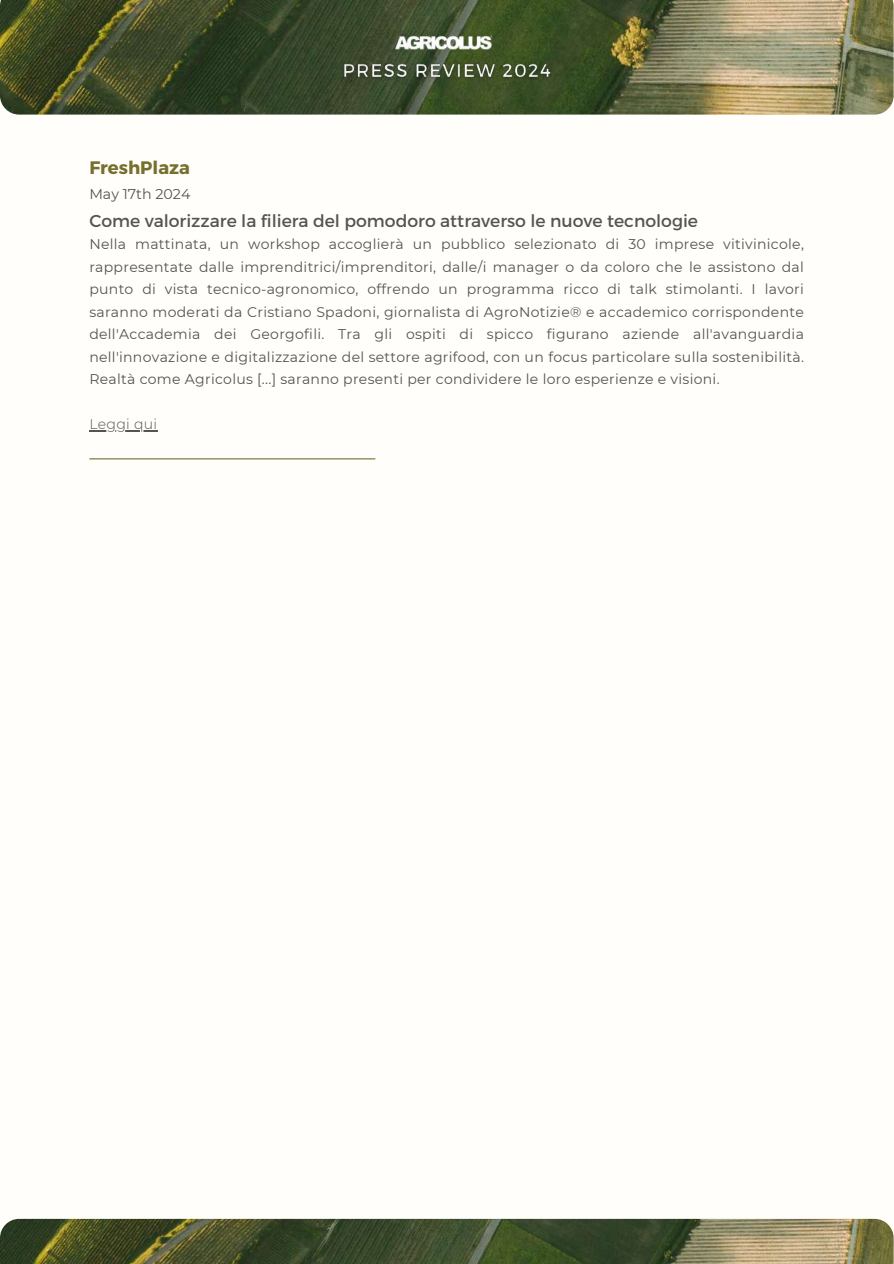
<style>
.page{position:relative;width:894px;height:1264px;background:#fff}
.page>*{position:absolute;margin:0;border:0;box-sizing:border-box;transform-origin:0 0}
.t1{font:700 18px "Montserrat";color:#766f2e}
.t2{font:17.25px "Montserrat";color:#545454}
.t3{font:14.25px "Montserrat";color:#545454}
.t4{font:14.1px/22.5px "Montserrat";letter-spacing:.02em;color:#545454;text-align:justify}
.t5{font:300 14.1px "Montserrat";letter-spacing:.02em;color:#545454}
</style>
<div class="page">
<div style="left:0;top:0;width:893px;height:1263px;background:#fffefb"></div>
<hr style="left:89px;top:430px;width:68px;height:1px;background:#545454">
<hr style="left:89px;top:458px;width:286px;height:1px;background:#766f2e">
<img style="left:0;top:0;width:893px;height:115px">
<img style="left:387px;top:0;width:112px;height:86px">
<img style="left:338px;top:57px;width:218px;height:28px">
<img style="left:0;top:1218px;width:893px;height:45px">
<p class="t1" style="left:89px;top:155px;width:102px">FreshPlaza</p>
<p class="t3" style="left:89px;top:185px;width:103px">May 17th 2024</p>
<p class="t2" style="left:89px;top:210px;width:610px">Come valorizzare la filiera del pomodoro attraverso le nuove tecnologie</p>
<p class="t4" style="left:89px;top:233px;width:716px">Nella mattinata, un workshop accoglierà un pubblico selezionato di 30 imprese vitivinicole, rappresentate dalle imprenditrici/imprenditori, dalle/i manager o da coloro che le assistono dal punto di vista tecnico-agronomico, offrendo un programma ricco di talk stimolanti. I lavori saranno moderati da Cristiano Spadoni, giornalista di AgroNotizie® e accademico corrispondente dell'Accademia dei Georgofili. Tra gli ospiti di spicco figurano aziende all'avanguardia nell'innovazione e digitalizzazione del settore agrifood, con un focus particolare sulla sostenibilità.<br>Realtà come Agricolus [...] saranno presenti per condividere le loro esperienze e visioni.</p>
<p class="t5" style="left:89px;top:416px;width:69px">Leggi qui</p>
</div>
